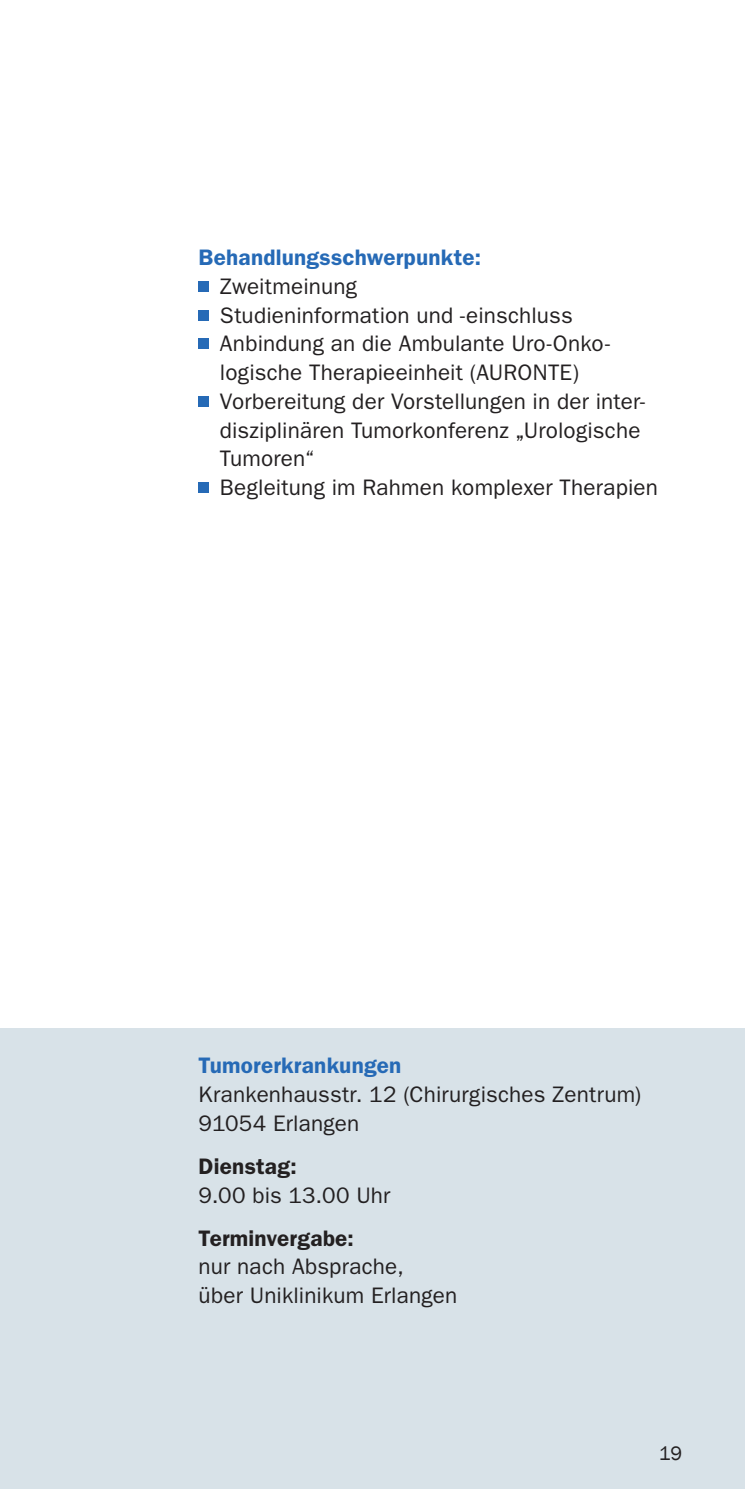
<style>
.page{position:relative;width:745px;height:1489px;background:#fff}
.page>*{position:absolute;margin:0;border:0;box-sizing:border-box;transform-origin:0 0}
.t1{font:22.5px/28.8px "Franklin Gothic LT";letter-spacing:.005em;color:#232021}
.t2{font:600 22.5px "Franklin Gothic LT";letter-spacing:.01em;color:#266ab6}
.t3{font:600 22.5px "Franklin Gothic LT";letter-spacing:.01em;color:#232021}
.t4{font:20px "Franklin Gothic";color:#232021}
.s1{font-weight:500}
</style>
<div class="page">
<div style="left:0;top:1028px;width:744px;height:460px;background:#d8e2e8"></div>
<div style="left:198px;top:281px;width:11px;height:10px;background:#266ab6"></div>
<div style="left:198px;top:310px;width:11px;height:10px;background:#266ab6"></div>
<div style="left:198px;top:339px;width:11px;height:10px;background:#266ab6"></div>
<div style="left:198px;top:396px;width:11px;height:10px;background:#266ab6"></div>
<div style="left:198px;top:482px;width:11px;height:10px;background:#266ab6"></div>
<p class="t2" style="left:198px;top:244px;width:284px">Behandlungsschwerpunkte:</p>
<p class="t1" style="left:220px;top:272px;width:439px">Zweitmeinung<br>Studieninformation und -einschluss Anbindung an die Ambulante Uro-Onko&shy;logische Therapieeinheit (AURONTE)<br>Vorbereitung der Vorstellungen in der inter&shy;disziplinären Tumorkonferenz <span class="s1">„</span>Urologische Tumoren“<br>Begleitung im Rahmen komplexer Therapien</p>
<p class="t2" style="left:198px;top:1052px;width:204px">Tumorerkrankungen</p>
<p class="t1" style="left:198px;top:1080px;width:444px">Krankenhausstr. 12 (Chirurgisches Zentrum)<br>91054 Erlangen</p>
<p class="t3" style="left:198px;top:1152px;width:100px">Dienstag:</p>
<p class="t1" style="left:198px;top:1180px;width:193px">9.00 bis 13.00 Uhr</p>
<p class="t3" style="left:198px;top:1224px;width:157px">Terminvergabe:</p>
<p class="t1" style="left:198px;top:1252px;width:260px">nur nach Absprache,<br>über Uniklinikum Erlangen</p>
<p class="t4" style="left:658px;top:1441px;width:25px">19</p>
</div>
